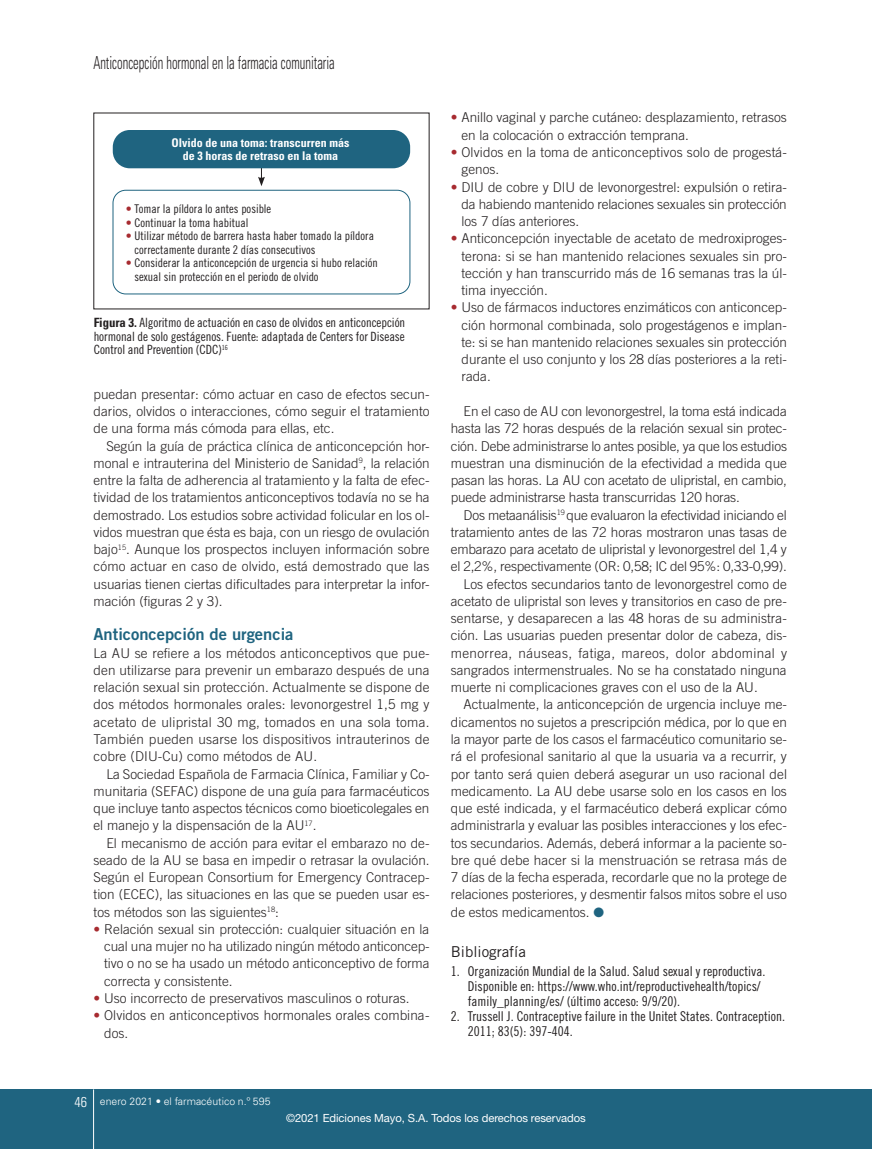
<style>
.page{position:relative;width:872px;height:1149px;background:#fff}
.page>*{position:absolute;margin:0;border:0;box-sizing:border-box;transform-origin:0 0}
.t1{font:300 condensed 18px "Univers LT Std";color:#231f20;scale:.7 1}
.LADILLO{font:16.5px "Trade Gothic LT Std Bd 2";color:#1f6480}
.BIBLIOGRAFIA_ladillo{font:15px "Trade Gothic LT Std";color:#231f20}
.TEXT_GENERAL{font:300 13.5px/17.2px "Trade Gothic LT Std";color:#231f20;text-align:justify}
.TEXT_GENERAL_sense_e{font:300 13.5px/17.2px "Trade Gothic LT Std";letter-spacing:.005em;color:#231f20;text-align:justify}
.t2{font:13.5px/15px "Trade Gothic LT Std Cn 18";color:#231f20}
.PEU_DE_FIGURA{font:12.75px/13.5px "Trade Gothic LT Std Cn 18";letter-spacing:-.005em;color:#231f20;text-align:justify}
.FIGURES_llegendes{font:12px/13.5px "Trade Gothic LT Std Cn 18";color:#231f20}
.FIGURES_llegendes_ne{font:700 condensed 12px/13.5px "Univers LT Std";color:#fff;text-align:center}
.t3{font:11.25px "Helvetica Neue LT Std";letter-spacing:-.005em;color:#fff}
.t4{font:300 10.5px "Univers LT Std";color:#fff}
.s1{color:#a72b30}
.s2{font-family:"Univers LT Std";font-weight:700;font-stretch:condensed}
.s3{color:#1f6480}
.s4{font-stretch:condensed;font-size:14.25px}
</style>
<div class="page">
<div style="left:0;top:1089px;width:872px;height:59px;background:#1f6480"></div>
<hr style="left:93px;top:1089px;width:1px;height:59px;background:#fff">
<div style="left:113px;top:190px;width:297px;height:104px;border:1px solid #1f6480;border-radius:13px"></div>
<svg style="left:258px;top:168px;width:7px;height:18px"></svg>
<div style="left:113px;top:130px;width:297px;height:38px;background:#1f6480;border-radius:17px"></div>
<h1 class="t1" style="left:93px;top:52px;width:346px">Anticoncepción hormonal en la farmacia comunitaria</h1>
<p class="FIGURES_llegendes_ne" style="left:172px;top:136px;width:179px">Olvido de una toma: transcurren más de 3 horas de retraso en la toma</p>
<p class="FIGURES_llegendes" style="left:126px;top:202px;width:147px"><span class="s1">•</span> Tomar la píldora lo antes posible</p>
<p class="FIGURES_llegendes" style="left:126px;top:216px;width:124px"><span class="s1">•</span> Continuar la toma habitual</p>
<p class="FIGURES_llegendes" style="left:135px;top:229px;width:241px;text-indent:-9px"><span class="s1">•</span> Utilizar método de barrera hasta haber tomado la píldora correctamente durante 2 días consecutivos</p>
<p class="FIGURES_llegendes" style="left:135px;top:256px;width:245px;text-indent:-9px"><span class="s1">•</span> Considerar la anticoncepción de urgencia si hubo relación sexual sin protección en el periodo de olvido</p>
<p class="PEU_DE_FIGURA" style="left:94px;top:316px;width:313px"><span class="s2">Figura 3.</span> Algoritmo de actuación en caso de olvidos en anticoncepción hormonal de solo gestágenos. Fuente: adaptada de Centers for Disease Control and Prevention (CDC)<sup>16</sup></p>
<p class="TEXT_GENERAL_sense_e" style="left:94px;top:385px;width:337px">puedan presentar: cómo actuar en caso de efectos secun&shy;darios, olvidos o interacciones, cómo seguir el tratamiento de una forma más cómoda para ellas, etc.</p>
<p class="TEXT_GENERAL" style="left:94px;top:437px;width:337px;text-indent:13px">Según la guía de práctica clínica de anticoncepción hor&shy;monal e intrauterina del Ministerio de Sanidad<sup>9</sup>, la relación entre la falta de adherencia al tratamiento y la falta de efec&shy;tividad de los tratamientos anticonceptivos todavía no se ha demostrado. Los estudios sobre actividad folicular en los ol&shy;vidos muestran que ésta es baja, con un riesgo de ovulación bajo<sup>15</sup>. Aunque los prospectos incluyen información sobre cómo actuar en caso de olvido, está demostrado que las usuarias tienen ciertas dificultades para interpretar la infor&shy;mación (figuras 2 y 3).</p>
<p class="LADILLO" style="left:94px;top:624px;width:201px">Anticoncepción de urgencia</p>
<p class="TEXT_GENERAL_sense_e" style="left:94px;top:644px;width:337px">La AU se refiere a los métodos anticonceptivos que pue&shy;den utilizarse para prevenir un embarazo después de una relación sexual sin protección. Actualmente se dispone de dos métodos hormonales orales: levonorgestrel 1,5 mg y acetato de ulipristal 30 mg, tomados en una sola toma.<br>También pueden usarse los dispositivos intrauterinos de cobre (DIU-Cu) como métodos de AU.</p>
<p class="TEXT_GENERAL" style="left:94px;top:764px;width:337px;text-indent:13px">La Sociedad Española de Farmacia Clínica, Familiar y Co&shy;munitaria (SEFAC) dispone de una guía para farmacéuticos que incluye tanto aspectos técnicos como bioeticolegales en el manejo y la dispensación de la AU<sup>17</sup>.</p>
<p class="TEXT_GENERAL" style="left:94px;top:833px;width:337px;text-indent:13px">El mecanismo de acción para evitar el embarazo no de&shy;seado de la AU se basa en impedir o retrasar la ovulación.<br>Según el European Consortium for Emergency Contracep&shy;tion (ECEC), las situaciones en las que se pueden usar es&shy;tos métodos son las siguientes<sup>18</sup>:</p>
<p class="TEXT_GENERAL" style="left:104px;top:920px;width:327px;text-indent:-11px"><span class="s1">•</span> Relación sexual sin protección: cualquier situación en la cual una mujer no ha utilizado ningún método anticoncep&shy;tivo o no se ha usado un método anticonceptivo de forma correcta y consistente.</p>
<p class="TEXT_GENERAL" style="left:94px;top:989px;width:317px"><span class="s1">•</span> Uso incorrecto de preservativos masculinos o roturas.</p>
<p class="TEXT_GENERAL" style="left:104px;top:1006px;width:327px;text-indent:-11px"><span class="s1">•</span> Olvidos en anticonceptivos hormonales orales combina&shy;dos.</p>
<p class="TEXT_GENERAL" style="left:461px;top:109px;width:327px;text-indent:-11px"><span class="s1">•</span> Anillo vaginal y parche cutáneo: desplazamiento, retrasos en la colocación o extracción temprana.</p>
<p class="TEXT_GENERAL" style="left:461px;top:143px;width:327px;text-indent:-11px"><span class="s1">•</span> Olvidos en la toma de anticonceptivos solo de progestá&shy;genos.</p>
<p class="TEXT_GENERAL" style="left:461px;top:178px;width:327px;text-indent:-11px"><span class="s1">•</span> DIU de cobre y DIU de levonorgestrel: expulsión o retira&shy;da habiendo mantenido relaciones sexuales sin protección los 7 días anteriores.</p>
<p class="TEXT_GENERAL" style="left:461px;top:230px;width:327px;text-indent:-11px"><span class="s1">•</span> Anticoncepción inyectable de acetato de medroxiproges&shy;terona: si se han mantenido relaciones sexuales sin pro&shy;tección y han transcurrido más de 16 semanas tras la úl&shy;tima inyección.</p>
<p class="TEXT_GENERAL" style="left:461px;top:299px;width:327px;text-indent:-11px"><span class="s1">•</span> Uso de fármacos inductores enzimáticos con anticoncep&shy;ción hormonal combinada, solo progestágenos e implan&shy;te: si se han mantenido relaciones sexuales sin protección durante el uso conjunto y los 28 días posteriores a la reti&shy;rada.</p>
<p class="TEXT_GENERAL" style="left:451px;top:402px;width:338px;text-indent:13px">En el caso de AU con levonorgestrel, la toma está indicada hasta las 72 horas después de la relación sexual sin protec&shy;ción. Debe administrarse lo antes posible, ya que los estudios muestran una disminución de la efectividad a medida que pasan las horas. La AU con acetato de ulipristal, en cambio, puede administrarse hasta transcurridas 120 horas.</p>
<p class="TEXT_GENERAL" style="left:451px;top:506px;width:337px;text-indent:13px">Dos metaanálisis<sup>19</sup> que evaluaron la efectividad iniciando el tratamiento antes de las 72 horas mostraron unas tasas de embarazo para acetato de ulipristal y levonorgestrel del 1,4 y el 2,2%, respectivamente (OR: 0,58; IC del 95%: 0,33-0,99).</p>
<p class="TEXT_GENERAL" style="left:451px;top:575px;width:338px;text-indent:13px">Los efectos secundarios tanto de levonorgestrel como de acetato de ulipristal son leves y transitorios en caso de pre&shy;sentarse, y desaparecen a las 48 horas de su administra&shy;ción. Las usuarias pueden presentar dolor de cabeza, dis&shy;menorrea, náuseas, fatiga, mareos, dolor abdominal y sangrados intermenstruales. No se ha constatado ninguna muerte ni complicaciones graves con el uso de la AU.</p>
<p class="TEXT_GENERAL" style="left:451px;top:695px;width:338px;text-indent:13px">Actualmente, la anticoncepción de urgencia incluye me&shy;dicamentos no sujetos a prescripción médica, por lo que en la mayor parte de los casos el farmacéutico comunitario se&shy;rá el profesional sanitario al que la usuaria va a recurrir, y por tanto será quien deberá asegurar un uso racional del medicamento. La AU debe usarse solo en los casos en los que esté indicada, y el farmacéutico deberá explicar cómo administrarla y evaluar las posibles interacciones y los efec&shy;tos secundarios. Además, deberá informar a la paciente so&shy;bre qué debe hacer si la menstruación se retrasa más de 7 días de la fecha esperada, recordarle que no la protege de relaciones posteriores, y desmentir falsos mitos sobre el uso de estos medicamentos. <span class="s3">●</span></p>
<p class="BIBLIOGRAFIA_ladillo" style="left:451px;top:941px;width:77px">Bibliografía</p>
<p class="t2" style="left:468px;top:963px;width:299px;text-indent:-17px">1. Organización Mundial de la Salud. Salud sexual y reproductiva.<br>Disponible en: https://www.who.int/reproductivehealth/topics/ family_planning/es/ (último acceso: 9/9/20).</p>
<p class="t2" style="left:468px;top:1008px;width:319px;text-indent:-17px">2. Trussell J. Contraceptive failure in the Unitet States. Contraception.<br>2011; 83(5): 397-404.</p>
<p class="t4" style="left:75px;top:1094px;width:197px"><span class="s4">46</span> enero 2021 • el farmacéutico n.º 595</p>
<p class="t3" style="left:286px;top:1111px;width:301px">©2021 Ediciones Mayo, S.A. Todos los derechos reservados</p>
</div>
